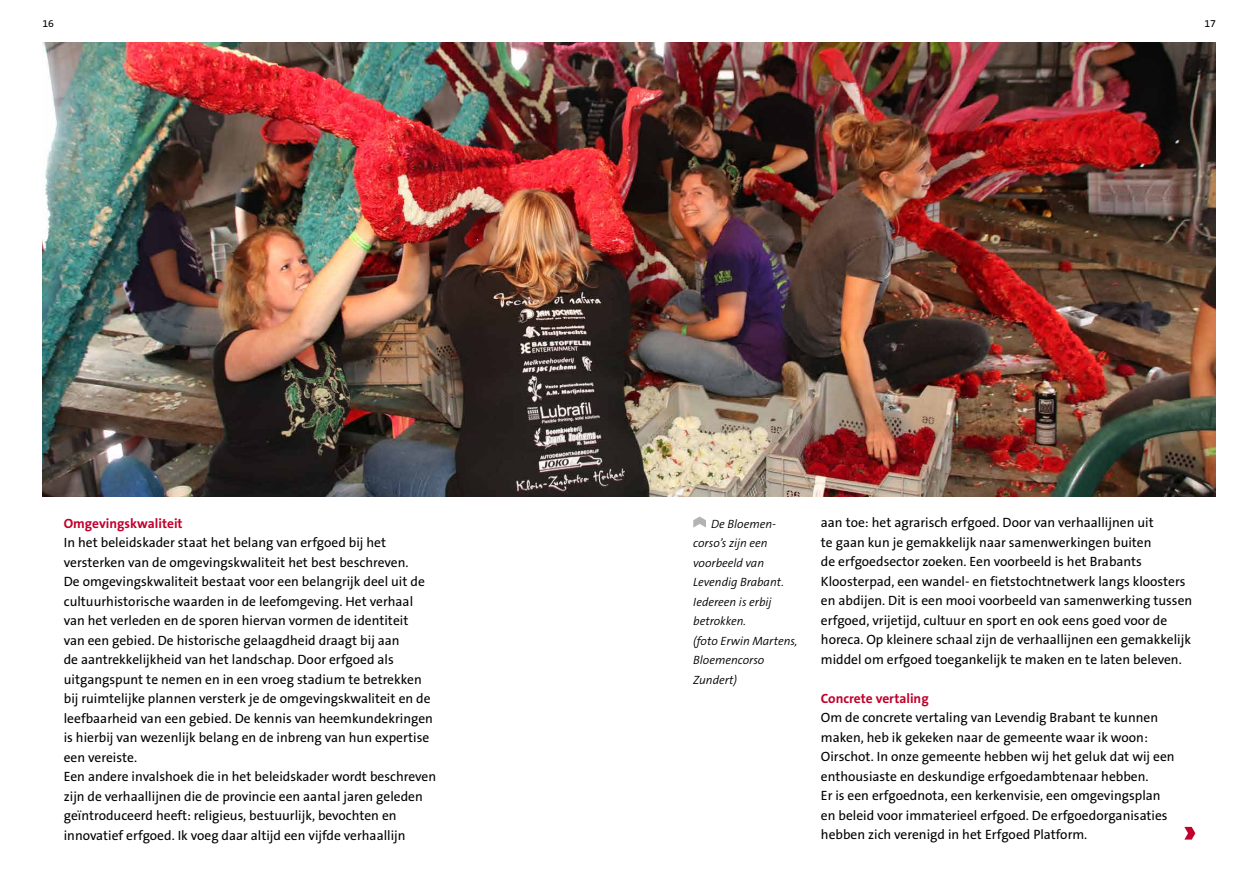
<style>
.page{position:relative;width:1259px;height:893px;background:#fff}
.page>*{position:absolute;margin:0;border:0;box-sizing:border-box;transform-origin:0 0}
.t1{font:13.5px/19.5px "The Sans B5 Plain";color:#000}
.t2{font:700 13.5px "The Sans B7";color:#c1002b}
.t3{font:italic 300 12px/19.5px "The Sans B4";color:#000}
.t4{font:10.5px "The Sans B5 Plain";color:#000}
</style>
<div class="page">
<img style="left:43px;top:43px;width:1173px;height:453px">
<svg style="left:693px;top:517px;width:13px;height:11px"></svg>
<svg style="left:1184px;top:827px;width:11px;height:13px"></svg>
<p class="t4" style="left:43px;top:18px;width:13px">16</p>
<p class="t4" style="left:1204px;top:18px;width:13px">17</p>
<p class="t2" style="left:64px;top:516px;width:120px">Omgevingskwaliteit</p>
<p class="t1" style="left:64px;top:533px;width:374px">In het beleidskader staat het belang van erfgoed bij het versterken van de omgevingskwaliteit het best beschreven.<br>De omgevingskwaliteit bestaat voor een belangrijk deel uit de cultuurhistorische waarden in de leefomgeving. Het verhaal van het verleden en de sporen hiervan vormen de identiteit<br>van een gebied. De historische gelaagdheid draagt bij aan<br>de aantrekkelijkheid van het landschap. Door erfgoed als uitgangspunt te nemen en in een vroeg stadium te betrekken bij ruimtelijke plannen versterk je de omgevingskwaliteit en de leefbaarheid van een gebied. De kennis van heemkundekringen is hierbij van wezenlijk belang en de inbreng van hun expertise een vereiste.<br>Een andere invalshoek die in het beleidskader wordt beschreven zijn de verhaallijnen die de provincie een aantal jaren geleden geïntroduceerd heeft: religieus, bestuurlijk, bevochten en innovatief erfgoed. Ik voeg daar altijd een vijfde verhaallijn</p>
<p class="t3" style="left:693px;top:514px;width:106px;text-indent:18px">De Bloemen&shy;corso’s zijn een voorbeeld van<br>Levendig Brabant.<br>Iedereen is erbij betrokken.<br>(foto Erwin Martens,<br>Bloemencorso<br>Zundert)</p>
<p class="t1" style="left:821px;top:514px;width:373px">aan toe: het agrarisch erfgoed. Door van verhaallijnen uit<br>te gaan kun je gemakkelijk naar samenwerkingen buiten<br>de erfgoedsector zoeken. Een voorbeeld is het Brabants Kloosterpad, een wandel- en fietstochtnetwerk langs kloosters en abdijen. Dit is een mooi voorbeeld van samenwerking tussen erfgoed, vrijetijd, cultuur en sport en ook eens goed voor de horeca. Op kleinere schaal zijn de verhaallijnen een gemakkelijk middel om erfgoed toegankelijk te maken en te laten beleven.</p>
<p class="t2" style="left:821px;top:691px;width:109px">Concrete vertaling</p>
<p class="t1" style="left:821px;top:709px;width:355px">Om de concrete vertaling van Levendig Brabant te kunnen maken, heb ik gekeken naar de gemeente waar ik woon:<br>Oirschot. In onze gemeente hebben wij het geluk dat wij een enthousiaste en deskundige erfgoedambtenaar hebben.<br>Er is een erfgoednota, een kerkenvisie, een omgevingsplan en beleid voor immaterieel erfgoed. De erfgoedorganisaties hebben zich verenigd in het Erfgoed Platform.</p>
</div>
